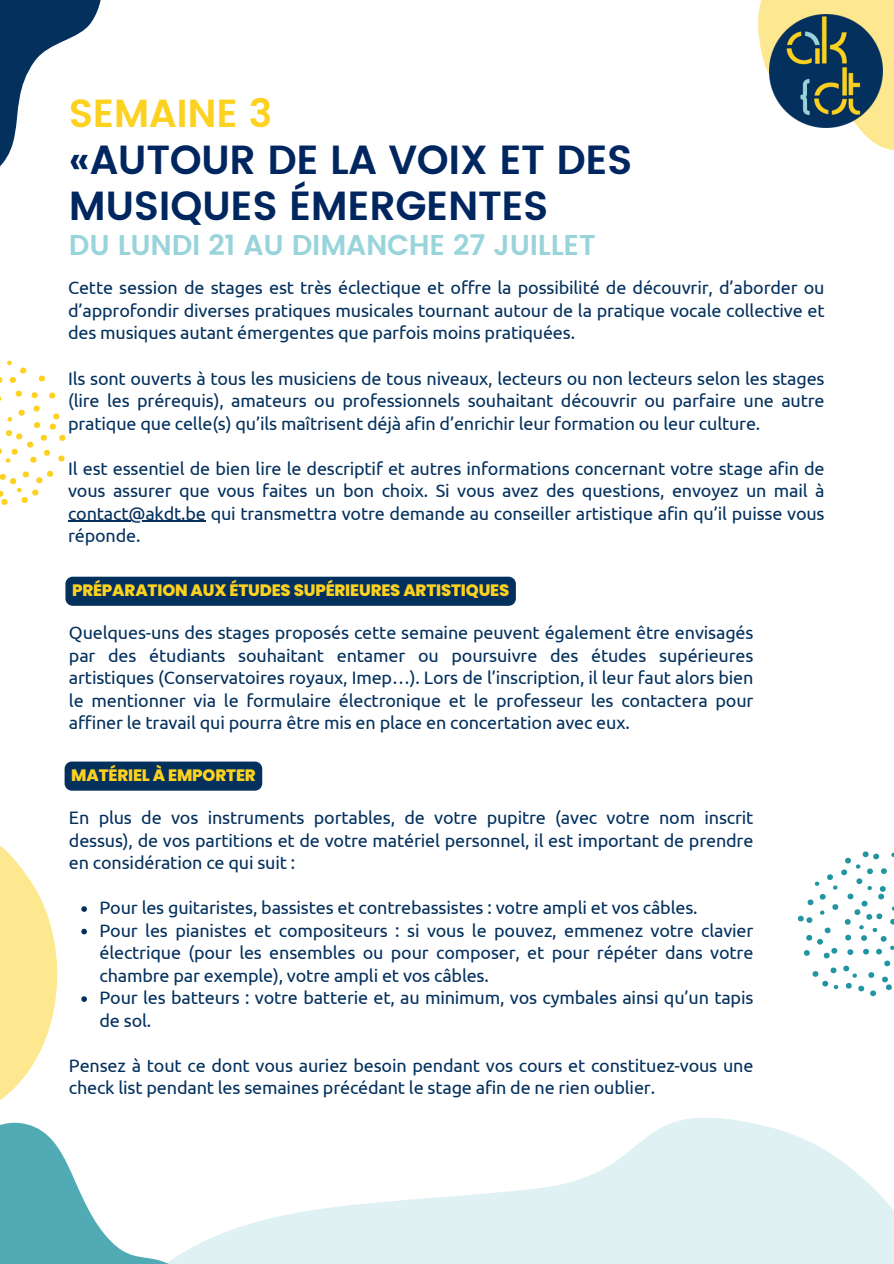
<style>
.page{position:relative;width:894px;height:1264px;background:#fff}
.page>*{position:absolute;margin:0;border:0;box-sizing:border-box;transform-origin:0 0}
.t1{font:600 40.65px/46.2px "Poppins";letter-spacing:-.01em;color:#002660}
.t2{font:600 39.15px "Poppins";letter-spacing:-.01em;color:#fdd120}
.t3{font:600 28.65px "Poppins";letter-spacing:-.01em;color:#99d4db}
.t4{font:18px/22.5px "Ubuntu";letter-spacing:-.01em;color:#03305d;text-align:justify}
.t5{font:800 16.5px "Poppins";letter-spacing:-.01em;color:#fdd120}
</style>
<div class="page">
<svg style="left:0;top:0;width:101px;height:167px"></svg>
<svg style="left:758px;top:0;width:135px;height:150px"></svg>
<svg style="left:0;top:360px;width:65px;height:145px"></svg>
<svg style="left:797px;top:851px;width:97px;height:145px"></svg>
<svg style="left:273px;top:1118px;width:620px;height:145px;fill:#dff1f3"></svg>
<svg style="left:0;top:1186px;width:273px;height:77px"></svg>
<svg style="left:0;top:761px;width:129px;height:425px"></svg>
<img style="left:769px;top:15px;width:112px;height:112px">
<hr style="left:68px;top:520px;width:138px;height:2px;background:#03305d">
<svg style="left:65px;top:576px;width:450px;height:30px;background:#0b3762"></svg>
<div style="left:65px;top:761px;width:197px;height:29px;background:#03305d;border-radius:7px"></div>
<svg style="left:81px;top:906px;width:6px;height:5px"></svg>
<svg style="left:81px;top:928px;width:6px;height:6px"></svg>
<svg style="left:81px;top:996px;width:6px;height:5px"></svg>
<p class="t2" style="left:69px;top:91px;width:205px">SEMAINE 3</p>
<p class="t1" style="left:69px;top:136px;width:565px">«AUTOUR DE LA VOIX ET DES<br>MUSIQUES ÉMERGENTES</p>
<p class="t3" style="left:69px;top:228px;width:528px">DU LUNDI 21 AU DIMANCHE 27 JUILLET</p>
<p class="t4" style="left:68px;top:276px;width:757px">Cette session de stages est très éclectique et offre la possibilité de découvrir, d’aborder ou d’approfondir diverses pratiques musicales tournant autour de la pratique vocale collective et des musiques autant émergentes que parfois moins pratiquées.</p>
<p class="t4" style="left:68px;top:366px;width:757px">Ils sont ouverts à tous les musiciens de tous niveaux, lecteurs ou non lecteurs selon les stages (lire les prérequis), amateurs ou professionnels souhaitant découvrir ou parfaire une autre pratique que celle(s) qu’ils maîtrisent déjà afin d’enrichir leur formation ou leur culture.</p>
<h1 class="t4" style="left:68px;top:456px;width:757px">Il est essentiel de bien lire le descriptif et autres informations concernant votre stage afin de vous assurer que vous faites un bon choix. Si vous avez des questions, envoyez un mail à</h1>
<p class="t4" style="left:68px;top:501px;width:757px">contact@akdt.be qui transmettra votre demande au conseiller artistique afin qu’il puisse vous réponde.</p>
<p class="t5" style="left:72px;top:578px;width:439px">PRÉPARATION AUX ÉTUDES SUPÉRIEURES ARTISTIQUES</p>
<p class="t4" style="left:69px;top:621px;width:685px">Quelques-uns des stages proposés cette semaine peuvent également être envisagés par des étudiants souhaitant entamer ou poursuivre des études supérieures artistiques (Conservatoires royaux, Imep…). Lors de l’inscription, il leur faut alors bien le mentionner via le formulaire électronique et le professeur les contactera pour affiner le travail qui pourra être mis en place en concertation avec eux.</p>
<p class="t5" style="left:71px;top:763px;width:186px">MATÉRIEL À EMPORTER</p>
<h2 class="t4" style="left:69px;top:806px;width:685px">En plus de vos instruments portables, de votre pupitre (avec votre nom inscrit dessus), de vos partitions et de votre matériel personnel, il est important de prendre en considération ce qui suit :</h2>
<p class="t4" style="left:99px;top:896px;width:599px">Pour les guitaristes, bassistes et contrebassistes : votre ampli et vos câbles.</p>
<p class="t4" style="left:99px;top:918px;width:655px">Pour les pianistes et compositeurs : si vous le pouvez, emmenez votre clavier électrique (pour les ensembles ou pour composer, et pour répéter dans votre chambre par exemple), votre ampli et vos câbles.</p>
<h2 class="t4" style="left:99px;top:986px;width:655px">Pour les batteurs : votre batterie et, au minimum, vos cymbales ainsi qu’un tapis de sol.</h2>
<p class="t4" style="left:69px;top:1053px;width:685px">Pensez à tout ce dont vous auriez besoin pendant vos cours et constituez-vous une check list pendant les semaines précédant le stage afin de ne rien oublier.</p>
</div>
